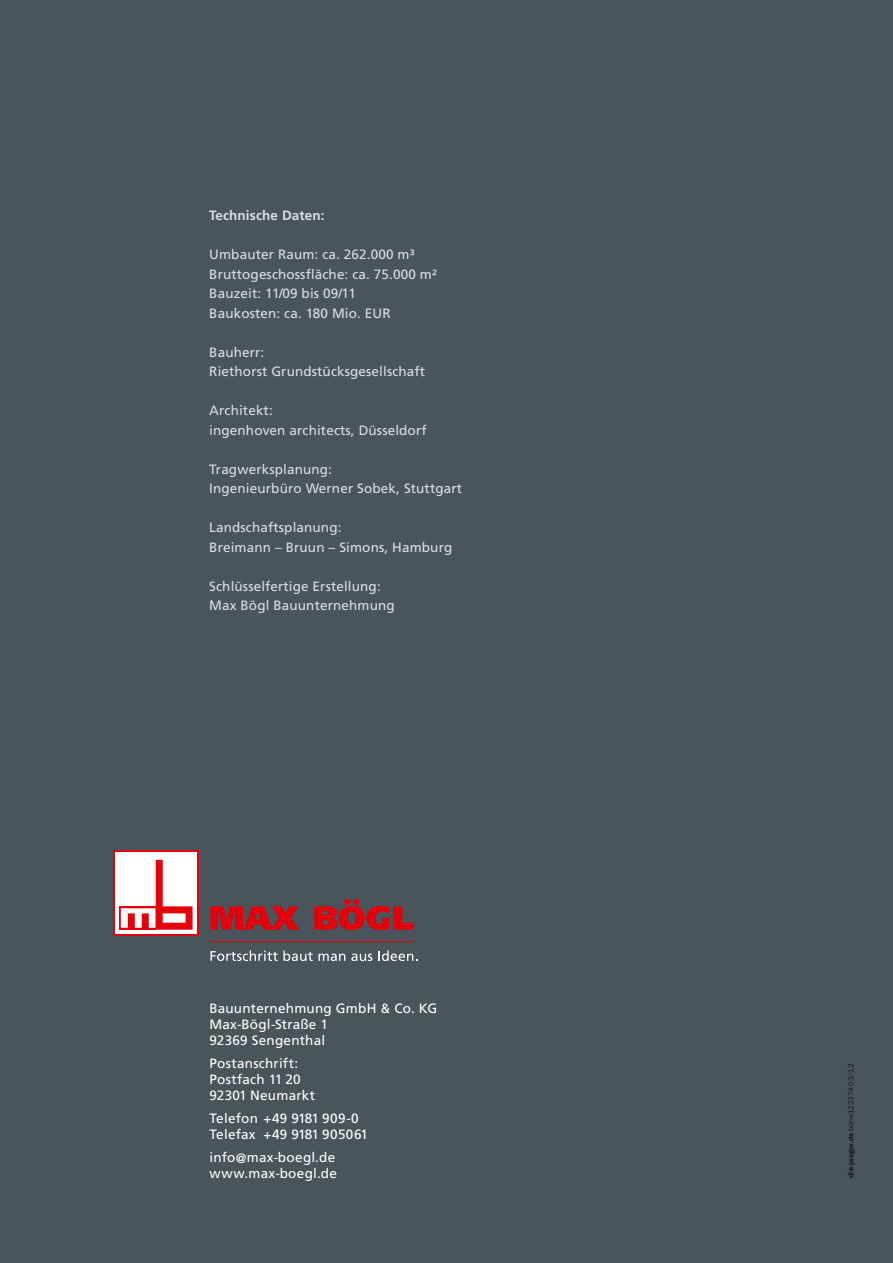
<style>
.page{position:relative;width:893px;height:1263px;background:#4a555b}
.page>*{position:absolute;margin:0;border:0;box-sizing:border-box;transform-origin:0 0}
.t1{font:13.5px/19.5px "Frutiger LT Pro";letter-spacing:.01em;color:#dadee2}
.t2{font:13.5px/16.2px "Frutiger LT Pro";letter-spacing:.015em;color:#fff}
.t3{font:700 13.5px "Frutiger LT Pro";letter-spacing:.01em;color:#dadee2}
.t4{font:7.5px "Franklin Gothic Book ITC";color:#181716}
.s1{font-family:"Franklin Gothic Demi ITC"}
</style>
<div class="page">
<svg style="left:113px;top:850px;width:85px;height:85px"></svg>
<div style="left:115px;top:852px;width:81px;height:81px;background:#fff"></div>
<svg style="left:119px;top:906px;width:2px;height:24px"></svg>
<svg style="left:121px;top:860px;width:72px;height:70px"></svg>
<svg style="left:210px;top:906px;width:89px;height:24px"></svg>
<svg style="left:314px;top:899px;width:99px;height:31px"></svg>
<hr style="left:210px;top:941px;width:203px;height:1px;background:#e3000b">
<svg style="left:210px;top:950px;width:103px;height:11px"></svg>
<svg style="left:319px;top:953px;width:26px;height:8px"></svg>
<svg style="left:351px;top:953px;width:21px;height:8px"></svg>
<svg style="left:378px;top:950px;width:39px;height:11px"></svg>
<p class="t3" style="left:209px;top:208px;width:117px">Technische Daten:</p>
<p class="t1" style="left:209px;top:245px;width:229px">Umbauter Raum: ca. 262.000 m³<br>Bruttogeschossfläche: ca. 75.000 m²<br>Bauzeit: 11/09 bis 09/11<br>Baukosten: ca. 180 Mio. EUR</p>
<p class="t1" style="left:209px;top:342px;width:217px">Bauherr:<br>Riethorst Grundstücksgesellschaft</p>
<p class="t1" style="left:209px;top:401px;width:219px">Architekt:<br>ingenhoven architects, Düsseldorf</p>
<p class="t1" style="left:209px;top:459px;width:254px">Tragwerksplanung:<br>Ingenieurbüro Werner Sobek, Stuttgart</p>
<p class="t1" style="left:209px;top:518px;width:244px">Landschaftsplanung:<br>Breimann – Bruun – Simons, Hamburg</p>
<p class="t1" style="left:209px;top:576px;width:187px">Schlüsselfertige Erstellung:<br>Max Bögl Bauunternehmung</p>
<p class="t2" style="left:209px;top:1000px;width:229px">Bauunternehmung GmbH &amp; Co. KG<br>Max-Bögl-Straße 1<br>92369 Sengenthal</p>
<p class="t2" style="left:209px;top:1055px;width:107px">Postanschrift:<br>Postfach 11 20<br>92301 Neumarkt</p>
<p class="t2" style="left:209px;top:1110px;width:160px">Telefon +49 9181 909-0<br>Telefax +49 9181 905061</p>
<p class="t2" style="left:209px;top:1149px;width:129px">info@max-boegl.de www.max-boegl.de</p>
<p class="t4" style="left:846px;top:1178px;width:116px;rotate:-90deg"><span class="s1">die-jaeger.de</span> böne122374 03/12</p>
</div>
